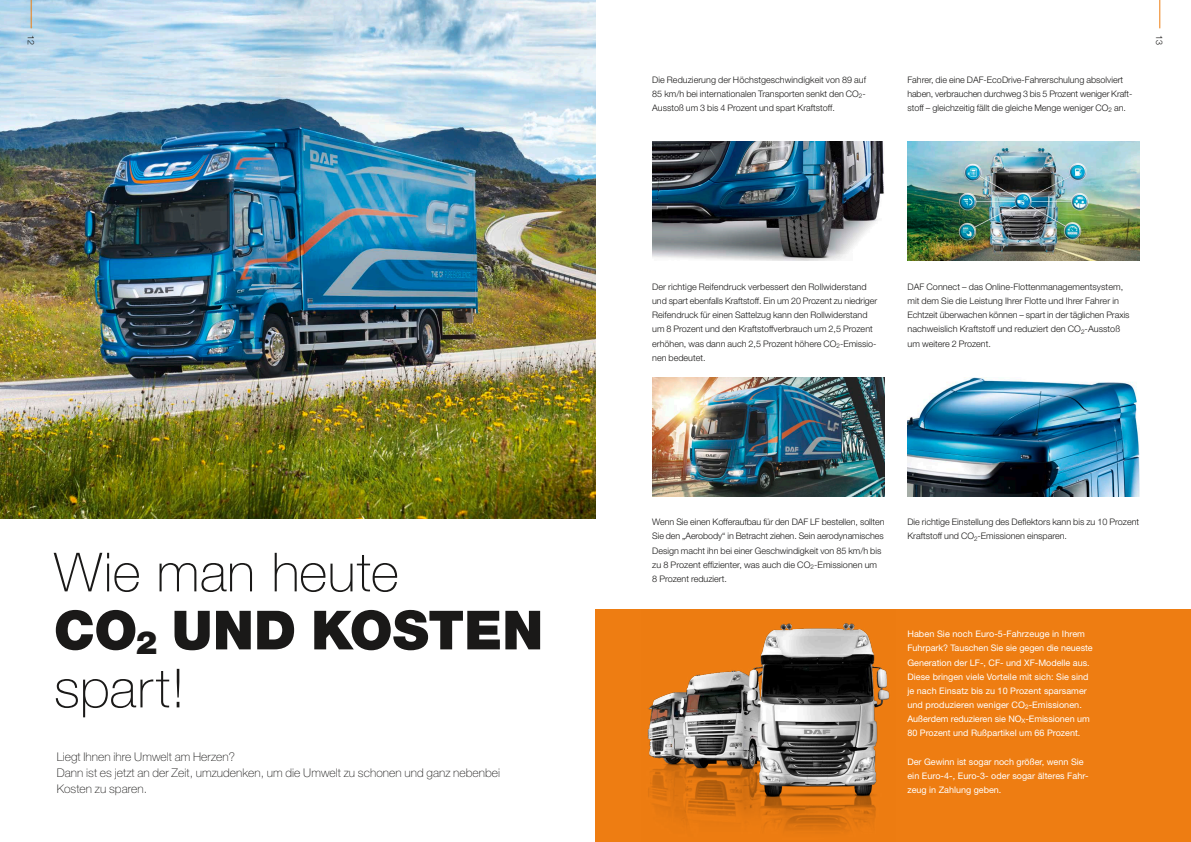
<style>
.page{position:relative;width:1191px;height:842px;background:#fff}
.page>*{position:absolute;margin:0;border:0;box-sizing:border-box;transform-origin:0 0}
._01_Heading_1{font:900 54px/58px "Helvetica Neue LT Pro";color:#1a1918}
._01_Heading_1-2{font:100 54px "Helvetica Neue LT Pro";letter-spacing:.005em;color:#1a1918}
._03_Intro{font:100 12px "Helvetica Neue LT Pro";letter-spacing:.005em;color:#1a1918}
._04_Body{font:300 9px/14.2px "Helvetica Neue LT Pro";color:#1a1918}
.Copy_o__Einzug_9pt_a{font:9px/14.2px "Helvetica Neue LT Std";color:#fff}
.s1{font-weight:100}
</style>
<div class="page">
<div style="left:595px;top:609px;width:596px;height:233px;background:#ee7d12"></div>
<img style="left:0;top:0;width:595px;height:519px">
<img style="left:907px;top:377px;width:233px;height:119px">
<img style="left:652px;top:377px;width:232px;height:119px">
<img style="left:907px;top:142px;width:233px;height:119px">
<img style="left:652px;top:142px;width:232px;height:119px">
<img style="left:647px;top:623px;width:243px;height:208px">
<svg style="left:31px;top:0;width:1px;height:28px"></svg>
<svg style="left:1159px;top:0;width:1px;height:28px"></svg>
<p class="_04_Body" style="left:38px;top:35px;width:12px;rotate:90deg">12</p>
<p class="_04_Body" style="left:1166px;top:35px;width:12px;rotate:90deg">13</p>
<p class="_04_Body" style="left:652px;top:72px;width:215px;text-align:justify">Die Reduzierung der Höchstgeschwindigkeit von 89 auf 85 km/h bei internationalen Transporten senkt den CO<sub>2</sub>- Ausstoß um 3 bis 4 Prozent und spart Kraftstoff.</p>
<p class="_04_Body" style="left:907px;top:72px;width:225px">Fahrer, die eine DAF-EcoDrive-Fahrerschulung absolviert haben, verbrauchen durchweg 3 bis 5 Prozent weniger Kraft&shy;stoff – gleichzeitig fällt die gleiche Menge weniger CO<sub>2</sub> an.</p>
<p class="_01_Heading_1-2" style="left:54px;top:541px;width:346px">Wie man heute</p>
<p class="_01_Heading_1" style="left:54px;top:601px;width:491px">CO<sub>2</sub> UND KOSTEN <span class="s1">spart!</span></p>
<p class="_03_Intro" style="left:57px;top:750px;width:180px">Liegt Ihnen ihre Umwelt am Herzen?</p>
<p class="_03_Intro" style="left:57px;top:766px;width:445px">Dann ist es jetzt an der Zeit, umzudenken, um die Umwelt zu schonen und ganz nebenbei</p>
<p class="_03_Intro" style="left:57px;top:782px;width:92px">Kosten zu sparen.</p>
<p class="_04_Body" style="left:652px;top:279px;width:226px">Der richtige Reifendruck verbessert den Rollwiderstand und spart ebenfalls Kraftstoff. Ein um 20 Prozent zu niedriger Reifendruck für einen Sattelzug kann den Rollwiderstand um 8 Prozent und den Kraftstoffverbrauch um 2,5 Prozent erhöhen, was dann auch 2,5 Prozent höhere CO<sub>2</sub>-Emissio&shy;nen bedeutet.</p>
<p class="_04_Body" style="left:907px;top:279px;width:224px">DAF Connect – das Online-Flottenmanagementsystem, mit dem Sie die Leistung Ihrer Flotte und Ihrer Fahrer in Echtzeit überwachen können – spart in der täglichen Praxis nachweislich Kraftstoff und reduziert den CO<sub>2</sub>-Ausstoß um weitere 2 Prozent.</p>
<p class="_04_Body" style="left:652px;top:515px;width:234px">Wenn Sie einen Kofferaufbau für den DAF LF bestellen, sollten Sie den „Aerobody“ in Betracht ziehen. Sein aerodynamisches Design macht ihn bei einer Geschwindigkeit von 85 km/h bis zu 8 Prozent effizienter, was auch die CO<sub>2</sub>-Emissionen um<br>8 Prozent reduziert.</p>
<p class="_04_Body" style="left:907px;top:515px;width:233px">Die richtige Einstellung des Deflektors kann bis zu 10 Prozent<br>Kraftstoff und CO<sub>2</sub>-Emissionen einsparen.</p>
<p class="Copy_o__Einzug_9pt_a" style="left:907px;top:627px;width:187px">Haben Sie noch Euro-5-Fahrzeuge in Ihrem Fuhrpark? Tauschen Sie sie gegen die neueste Generation der LF-, CF- und XF-Modelle aus.<br>Diese bringen viele Vorteile mit sich: Sie sind je nach Einsatz bis zu 10 Prozent sparsamer und produzieren weniger CO<sub>2</sub>-Emissionen.</p>
<p class="Copy_o__Einzug_9pt_a" style="left:907px;top:712px;width:184px">Außerdem reduzieren sie NO<sub>X</sub>-Emissionen um<br>80 Prozent und Rußpartikel um 66 Prozent.</p>
<p class="Copy_o__Einzug_9pt_a" style="left:907px;top:754px;width:183px">Der Gewinn ist sogar noch größer, wenn Sie ein Euro-4-, Euro-3- oder sogar älteres Fahr&shy;zeug in Zahlung geben.</p>
</div>
